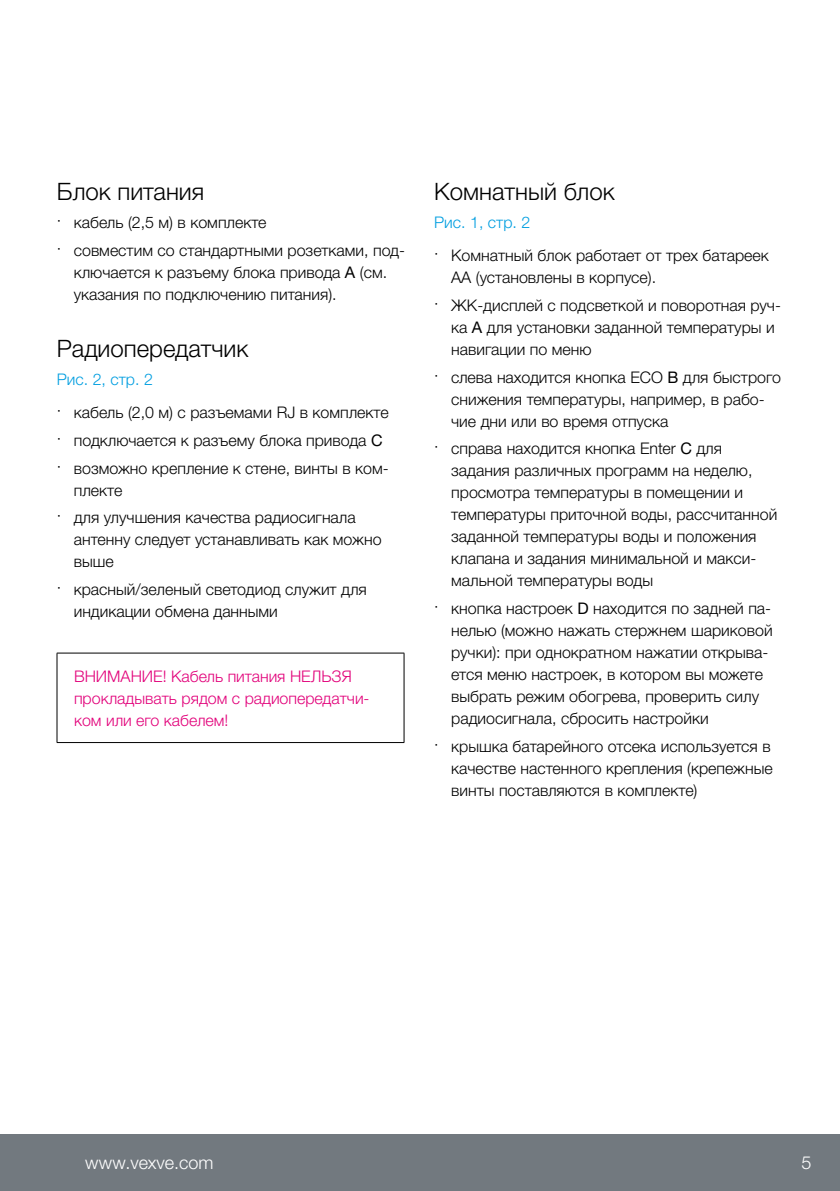
<style>
.page{position:relative;width:840px;height:1191px;background:#fff}
.page>*{position:absolute;margin:0;border:0;box-sizing:border-box;transform-origin:0 0}
.t1{font:300 24px "Helvetica Neue LTW1 G";color:#000}
.t2{font:300 18px "Helvetica Neue LTW1 G";color:#fff}
.t3{font:300 16px/22px "Helvetica Neue LTW1 G";color:#000}
.t4{font:300 16px/22px "Helvetica Neue LTW1 G";color:#e2007a}
.t5{font:300 16px "Helvetica Neue LTW1 G";color:#009ee0}
.s1{font-weight:400}
</style>
<div class="page">
<hr style="left:57px;top:652px;width:347px;height:1px;background:#000">
<hr style="left:57px;top:653px;width:1px;height:89px;background:#000">
<hr style="left:403px;top:653px;width:1px;height:89px;background:#000">
<hr style="left:57px;top:742px;width:347px;height:1px;background:#000">
<div style="left:0;top:1134px;width:839px;height:57px;background:#72797f"></div>
<h1 class="t1" style="left:57px;top:177px;width:149px">Блок питания</h1>
<p class="t3" style="left:57px;top:208px;width:349px;line-height:27.6px">· кабель (2,5 м) в комплекте<br>· совместим со стандартными розетками, под-</p>
<p class="t3" style="left:74px;top:261px;width:315px">ключается к разъему блока привода <span class="s1">A</span> (см. указания по подключению питания).</p>
<h1 class="t1" style="left:57px;top:334px;width:193px">Радиопередатчик</h1>
<p class="t5" style="left:57px;top:369px;width:98px">Рис. 2, стр. 2</p>
<p class="t3" style="left:57px;top:399px;width:333px;line-height:27.6px">· кабель (2,0 м) с разъемами RJ в комплекте · подключается к разъему блока привода <span class="s1">C </span>· возможно крепление к стене, винты в ком-</p>
<p class="t3" style="left:57px;top:476px;width:300px;line-height:27.6px;text-indent:17px">плекте<br>· для улучшения качества радиосигнала</p>
<p class="t3" style="left:74px;top:528px;width:309px">антенну следует устанавливать как можно выше</p>
<p class="t3" style="left:74px;top:578px;width:294px;text-indent:-17px">· красный/зеленый светодиод служит для индикации обмена данными</p>
<p class="t4" style="left:74px;top:665px;width:297px">ВНИМАНИЕ! Кабель питания НЕЛЬЗЯ прокладывать рядом с радиопередатчи&shy;ком или его кабелем!</p>
<h1 class="t1" style="left:434px;top:177px;width:182px">Комнатный блок</h1>
<p class="t5" style="left:434px;top:212px;width:98px">Рис. 1, стр. 2</p>
<p class="t3" style="left:451px;top:244px;width:319px;text-indent:-17px">· Комнатный блок работает от трех батареек<br>AA (установлены в корпусе).</p>
<p class="t3" style="left:451px;top:294px;width:331px;text-indent:-17px">· ЖК-дисплей с подсветкой и поворотная руч&shy;ка <span class="s1">A</span> для установки заданной температуры и навигации по меню</p>
<p class="t3" style="left:451px;top:366px;width:331px;text-indent:-17px">· слева находится кнопка ECO <span class="s1">B</span> для быстрого снижения температуры, например, в рабо&shy;чие дни или во время отпуска</p>
<p class="t3" style="left:451px;top:437px;width:327px;text-indent:-17px">· справа находится кнопка Enter <span class="s1">C</span> для задания различных программ на неделю, просмотра температуры в помещении и температуры приточной воды, рассчитанной заданной температуры воды и положения клапана и задания минимальной и макси&shy;мальной температуры воды</p>
<p class="t3" style="left:451px;top:597px;width:323px;text-indent:-17px">· кнопка настроек <span class="s1">D</span> находится по задней па&shy;нелью (можно нажать стержнем шариковой ручки): при однократном нажатии открыва&shy;ется меню настроек, в котором вы можете выбрать режим обогрева, проверить силу радиосигнала, сбросить настройки</p>
<p class="t3" style="left:451px;top:735px;width:323px;text-indent:-17px">· крышка батарейного отсека используется в качестве настенного крепления (крепежные винты поставляются в комплекте)</p>
<p class="t2" style="left:85px;top:1151px;width:130px">www.vexve.com</p>
<p class="t2" style="left:801px;top:1151px;width:12px">5</p>
</div>
